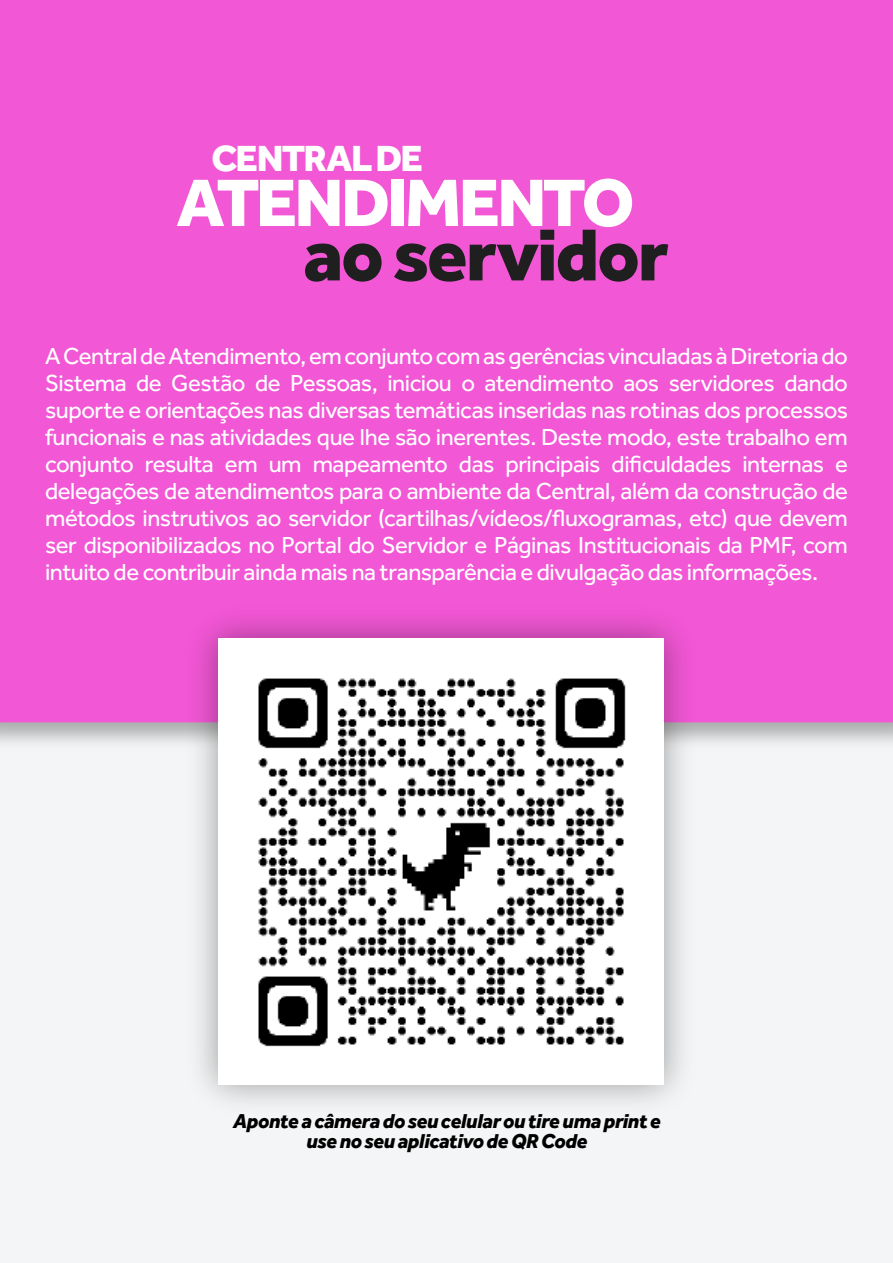
<style>
.page{position:relative;width:893px;height:1263px;background:#f4f5f6}
.page>*{position:absolute;margin:0;border:0;box-sizing:border-box;transform-origin:0 0}
.t1{font:800 76.05px "Effra";letter-spacing:-.025em;color:#201f1f}
.t2{font:800 69.15px "Effra";letter-spacing:-.04em;color:#fff}
.t3{font:800 37.65px "Effra";letter-spacing:-.04em;color:#fff}
.t4{font:24px/27px "Effra";letter-spacing:-.02em;color:#fff;text-align:justify}
.t5{font:italic 800 20.85px/19.5px "Effra";letter-spacing:-.02em;color:#000;text-align:center}
</style>
<div class="page">
<div style="left:0;top:0;width:893px;height:722px;background:#f257d5"></div>
<img style="left:173px;top:593px;width:536px;height:509px">
<img style="left:218px;top:639px;width:446px;height:445px">
<h3 class="t3" style="left:211px;top:135px;width:213px">CENTRAL DE</h3>
<h2 class="t2" style="left:176px;top:160px;width:460px">ATENDIMENTO</h2>
<h1 class="t1" style="left:303px;top:208px;width:367px">ao servidor</h1>
<p class="t4" style="left:45px;top:342px;width:804px">A Central de Atendimento, em conjunto com as gerências vinculadas à Diretoria do Sistema de Gestão de Pessoas, iniciou o atendimento aos servidores dando suporte e orientações nas diversas temáticas inseridas nas rotinas dos processos funcionais e nas atividades que lhe são inerentes. Deste modo, este trabalho em conjunto resulta em um mapeamento das principais dificuldades internas e delegações de atendimentos para o ambiente da Central, além da construção de métodos instrutivos ao servidor (cartilhas/vídeos/fluxogramas, etc) que devem ser disponibilizados no Portal do Servidor e Páginas Institucionais da PMF, com intuito de contribuir ainda mais na transparência e divulgação das informações.</p>
<p class="t5" style="left:233px;top:1111px;width:429px">Aponte a câmera do seu celular ou tire uma print e use no seu aplicativo de QR Code</p>
</div>
